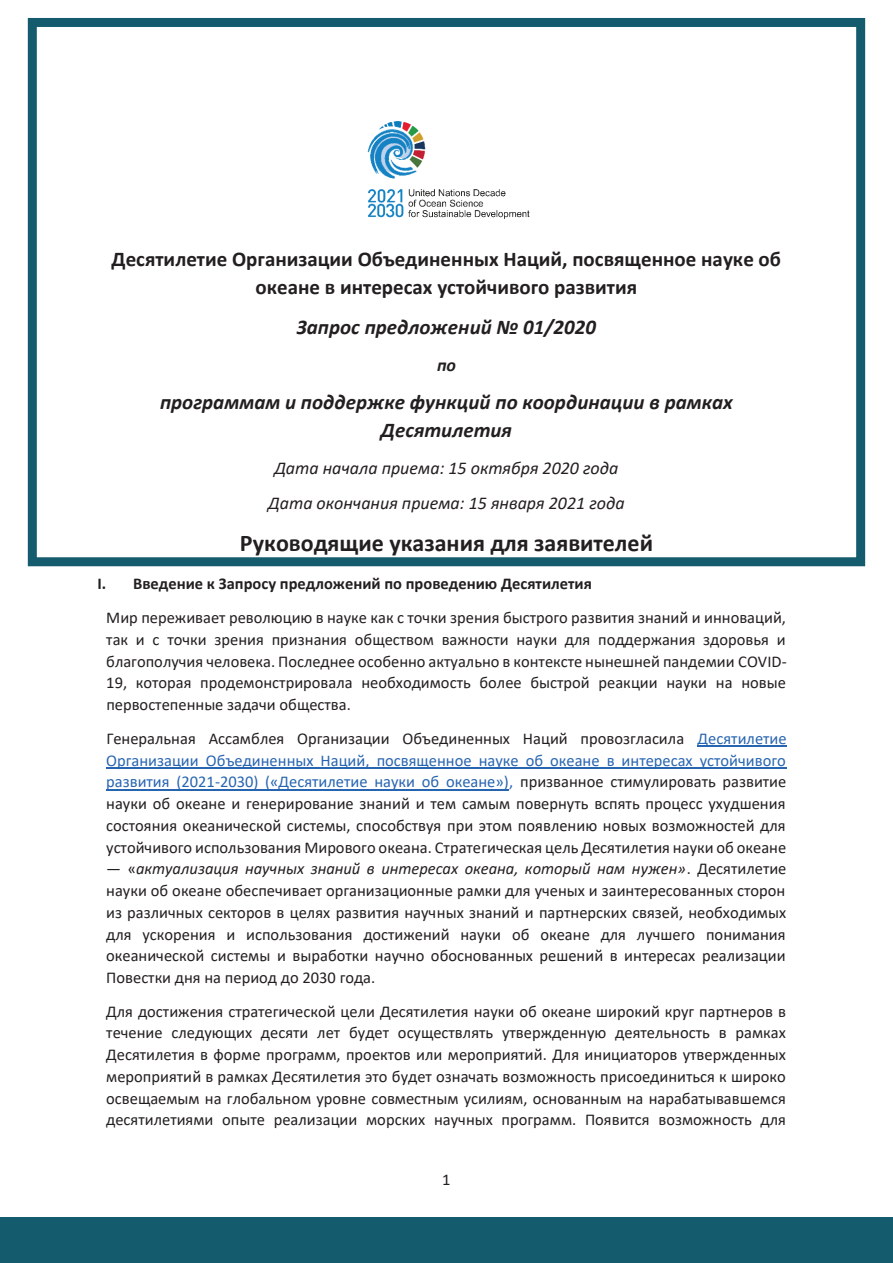
<style>
.page{position:relative;width:893px;height:1263px;background:#fff}
.page>*{position:absolute;margin:0;border:0;box-sizing:border-box;transform-origin:0 0}
.t1{font:700 24px "Calibri";color:#231f20}
.t2{font:700 21px/27.8px "Calibri";color:#231f20;text-align:center}
.t3{font:italic 700 21px/27.8px "Calibri";color:#231f20;text-align:center}
.t4{font:italic 18px/35.7px "Calibri";color:#231f20;text-align:center}
.t5{font:italic 700 18px "Calibri";color:#231f20}
.t6{font:16.5px/21.8px "Calibri";color:#231f20;text-align:justify}
.t7{font:700 16.5px "Calibri";color:#231f20}
.s1{color:#2865b1}
.s2{font-style:italic}
</style>
<div class="page">
<hr style="left:698px;top:746px;width:89px;height:1px;background:#2865b1">
<hr style="left:106px;top:767px;width:681px;height:2px;background:#2865b1">
<hr style="left:106px;top:789px;width:403px;height:1px;background:#2865b1">
<img style="left:367px;top:121px;width:163px;height:98px">
<div style="left:0;top:1218px;width:893px;height:45px;background:#145c6d"></div>
<div style="left:28px;top:18px;width:837px;height:548px;border:9px solid #145c6d"></div>
<p class="t2" style="left:112px;top:245px;width:671px">Десятилетие Организации Объединенных Наций, посвященное науке об океане в интересах устойчивого развития</p>
<p class="t3" style="left:297px;top:312px;width:301px">Запрос предложений № 01/2020</p>
<p class="t5" style="left:437px;top:352px;width:21px">по</p>
<p class="t3" style="left:160px;top:387px;width:574px">программам и поддержке функций по координации в рамках<br>Десятилетия</p>
<p class="t4" style="left:268px;top:449px;width:358px">Дата начала приема: 15 октября 2020 года<br>Дата окончания приема: 15 января 2021 года</p>
<h1 class="t1" style="left:240px;top:526px;width:415px">Руководящие указания для заявителей</h1>
<p class="t7" style="left:97px;top:572px;width:496px">I. Введение к Запросу предложений по проведению Десятилетия</p>
<p class="t6" style="left:106px;top:606px;width:682px">Мир переживает революцию в науке как с точки зрения быстрого развития знаний и инноваций, так и с точки зрения признания обществом важности науки для поддержания здоровья и благополучия человека. Последнее особенно актуально в контексте нынешней пандемии COVID-19, которая продемонстрировала необходимость более быстрой реакции науки на новые первостепенные задачи общества.</p>
<p class="t6" style="left:106px;top:727px;width:682px">Генеральная Ассамблея Организации Объединенных Наций провозгласила <span class="s1">Десятилетие Организации Объединенных Наций, посвященное науке об океане в интересах устойчивого развития (2021-2030) («Десятилетие науки об океане»),</span> призванное стимулировать развитие науки об океане и генерирование знаний и тем самым повернуть вспять процесс ухудшения состояния океанической системы, способствуя при этом появлению новых возможностей для устойчивого использования Мирового океана. Стратегическая цель Десятилетия науки об океане</p>
<p class="t6" style="left:106px;top:857px;width:682px">— «<span class="s2">актуализация научных знаний в интересах океана, который нам нужен»</span>. Десятилетие науки об океане обеспечивает организационные рамки для ученых и заинтересованных сторон из различных секторов в целях развития научных знаний и партнерских связей, необходимых для ускорения и использования достижений науки об океане для лучшего понимания океанической системы и выработки научно обоснованных решений в интересах реализации Повестки дня на период до 2030 года.</p>
<p class="t6" style="left:106px;top:1000px;width:681px">Для достижения стратегической цели Десятилетия науки об океане широкий круг партнеров в течение следующих десяти лет будет осуществлять утвержденную деятельность в рамках Десятилетия в форме программ, проектов или мероприятий. Для инициаторов утвержденных мероприятий в рамках Десятилетия это будет означать возможность присоединиться к широко освещаемым на глобальном уровне совместным усилиям, основанным на нарабатывавшемся десятилетиями опыте реализации морских научных программ. Появится возможность для</p>
<p class="t6" style="left:442px;top:1169px;width:10px">1</p>
</div>
